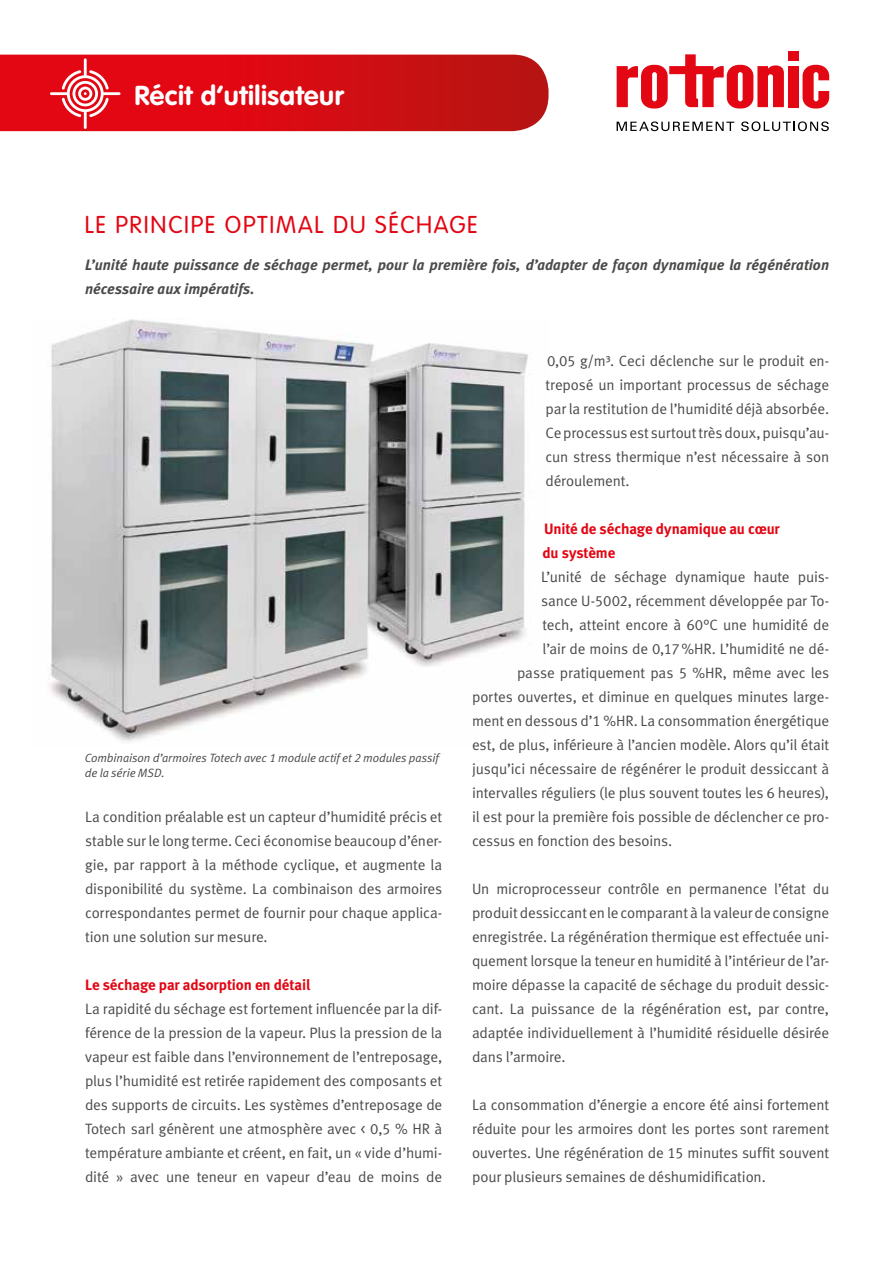
<style>
.page{position:relative;width:893px;height:1263px;background:#fff}
.page>*{position:absolute;margin:0;border:0;box-sizing:border-box;transform-origin:0 0}
.t1{font:700 27px "VAG Rounded";letter-spacing:.02em;color:#fff}
.t2{font:300 24px "VAG Rounded LT";letter-spacing:.07em;color:#e30613}
.t3{font:15px/24px "Meta Normal LF";letter-spacing:-.01em;color:#4a4a49;text-align:justify}
.t4{font:italic 15px/24px "Meta Bold LF";letter-spacing:.005em;color:#4a4a49}
.t5{font:15px/24px "Meta Bold LF";letter-spacing:-.01em;color:#e30613}
.t6{font:italic 12px/15px "Meta Normal LF";letter-spacing:-.005em;color:#4a4a49}
</style>
<div class="page">
<img style="left:49px;top:319px;width:479px;height:423px">
<div style="left:788px;top:66px;width:10px;height:41px;background:#e30613"></div>
<svg style="left:802px;top:65px;width:27px;height:44px"></svg>
<div style="left:788px;top:52px;width:10px;height:9px;background:#e30613"></div>
<svg style="left:617px;top:54px;width:167px;height:55px"></svg>
<svg style="left:617px;top:121px;width:117px;height:10px"></svg>
<svg style="left:741px;top:121px;width:88px;height:10px"></svg>
<svg style="left:0;top:55px;width:549px;height:76px;background:#d6141c"></svg>
<h1 class="t1" style="left:134px;top:80px;width:211px">Récit d‘utilisateur</h1>
<h2 class="t2" style="left:85px;top:211px;width:395px">LE PRINCIPE OPTIMAL DU SÉCHAGE</h2>
<p class="t4" style="left:85px;top:252px;width:746px">L’unité haute puissance de séchage permet, pour la première fois, d’adapter de façon dynamique la régénération nécessaire aux impératifs.</p>
<p class="t6" style="left:85px;top:750px;width:356px">Combinaison d’armoires Totech avec 1 module actif et 2 modules passif de la série MSD.</p>
<p class="t3" style="left:85px;top:805px;width:359px">La condition préalable est un capteur d’humidité précis et stable sur le long terme. Ceci économise beaucoup d’éner&shy;gie, par rapport à la méthode cyclique, et augmente la disponibilité du système. La combinaison des armoires correspondantes permet de fournir pour chaque applica&shy;tion une solution sur mesure.</p>
<p class="t5" style="left:85px;top:972px;width:227px">Le séchage par adsorption en détail</p>
<p class="t3" style="left:85px;top:997px;width:359px">La rapidité du séchage est fortement influencée par la dif&shy;férence de la pression de la vapeur. Plus la pression de la vapeur est faible dans l’environnement de l’entreposage, plus l’humidité est retirée rapidement des composants et des supports de circuits. Les systèmes d’entreposage de Totech sarl génèrent une atmosphère avec &lt; 0,5 % HR à température ambiante et créent, en fait, un « vide d’humi&shy;dité » avec une teneur en vapeur d’eau de moins de</p>
<p class="t3" style="left:545px;top:349px;width:285px">0,05 g/m³. Ceci déclenche sur le produit en&shy;treposé un important processus de séchage par la restitution de l’humidité déjà absorbée.<br>Ce processus est surtout très doux, puisqu’au&shy;cun stress thermique n’est nécessaire à son déroulement.</p>
<p class="t5" style="left:542px;top:516px;width:239px">Unité de séchage dynamique au cœur du système</p>
<p class="t3" style="left:541px;top:565px;width:290px">L’unité de séchage dynamique haute puis-</p>
<p class="t3" style="left:541px;top:589px;width:290px">sance U-5002, récemment développée par To-</p>
<p class="t3" style="left:542px;top:613px;width:288px">tech, atteint encore à 60°C une humidité de</p>
<p class="t3" style="left:542px;top:637px;width:288px">l’air de moins de 0,17%HR. L’humidité ne dé-</p>
<p class="t3" style="left:517px;top:661px;width:314px">passe pratiquement pas 5 %HR, même avec les</p>
<p class="t3" style="left:472px;top:685px;width:359px">portes ouvertes, et diminue en quelques minutes large-</p>
<p class="t3" style="left:472px;top:709px;width:359px">ment en dessous d’1 %HR. La consommation énergétique</p>
<p class="t3" style="left:472px;top:733px;width:359px">est, de plus, inférieure à l’ancien modèle. Alors qu’il était</p>
<p class="t3" style="left:472px;top:757px;width:359px">jusqu’ici nécessaire de régénérer le produit dessiccant à</p>
<p class="t3" style="left:472px;top:781px;width:359px">intervalles réguliers (le plus souvent toutes les 6 heures),</p>
<p class="t3" style="left:472px;top:805px;width:359px">il est pour la première fois possible de déclencher ce pro-</p>
<p class="t3" style="left:472px;top:829px;width:202px">cessus en fonction des besoins.</p>
<p class="t3" style="left:472px;top:877px;width:359px">Un microprocesseur contrôle en permanence l’état du produit dessiccant en le comparant à la valeur de consigne enregistrée. La régénération thermique est effectuée uni&shy;quement lorsque la teneur en humidité à l’intérieur de l’ar&shy;moire dépasse la capacité de séchage du produit dessic&shy;cant. La puissance de la régénération est, par contre, adaptée individuellement à l’humidité résiduelle désirée dans l’armoire.</p>
<p class="t3" style="left:472px;top:1093px;width:359px">La consommation d’énergie a encore été ainsi fortement réduite pour les armoires dont les portes sont rarement ouvertes. Une régénération de 15 minutes suffit souvent pour plusieurs semaines de déshumidification.</p>
</div>
